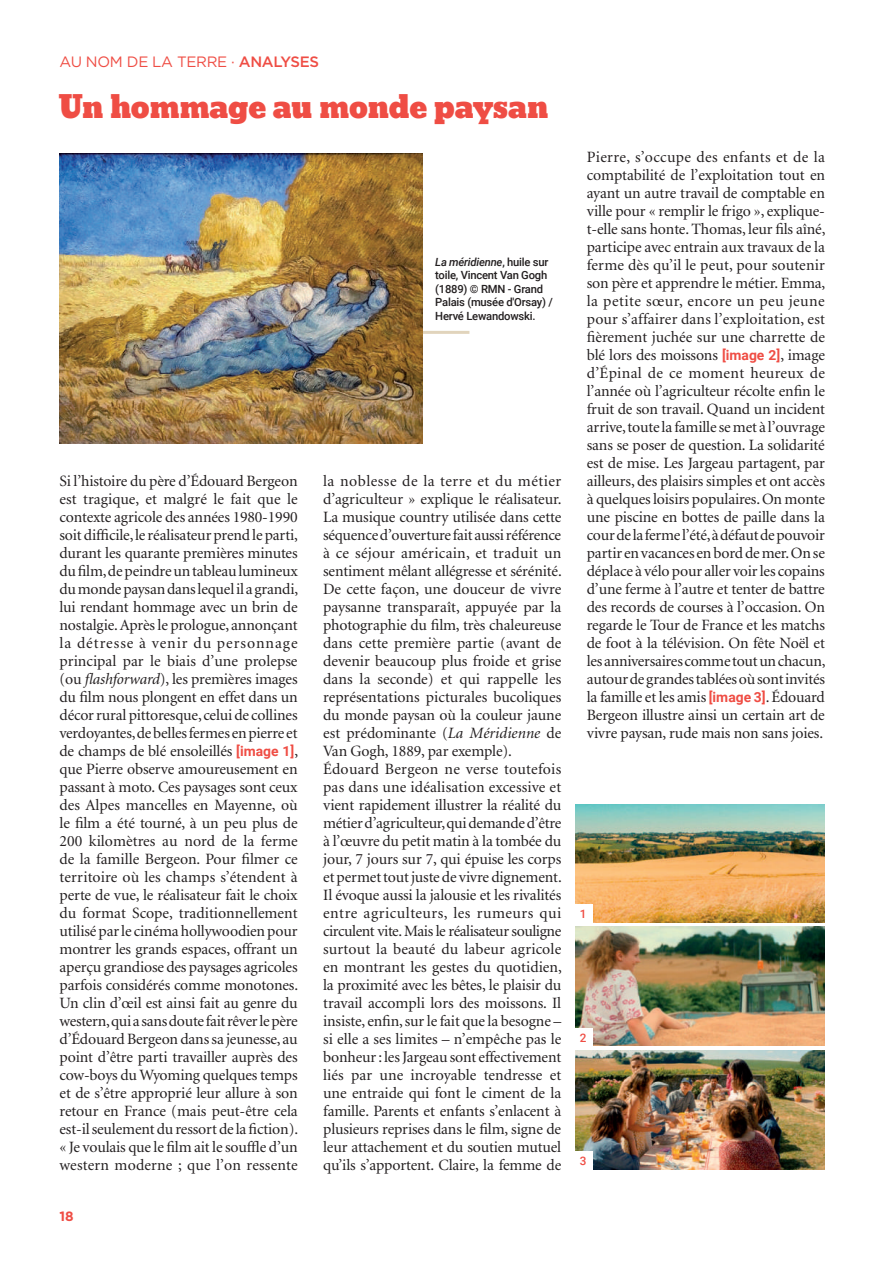
<style>
.page{position:relative;width:893px;height:1263px;background:#fff}
.page>*{position:absolute;margin:0;border:0;box-sizing:border-box;transform-origin:0 0}
.t1{font:30px "Bevan";letter-spacing:-.015em;color:#ef4d44}
.t2{font:15.75px/18px "Minion";letter-spacing:-.01em;color:#231f20;text-align:justify}
.t3{font:15px "Gotham";letter-spacing:-.02em;color:#ef4d44}
.t4{font:700 13.5px "Gotham";color:#ef4d44}
.t5{font:500 11.7px "Roboto";color:#ef4d44}
.t6{font:500 11.25px/13.5px "Roboto";letter-spacing:-.02em;color:#231f20}
.s1{font-weight:500}
.s2{font-style:italic}
.s3{font-family:"Roboto";font-weight:700;font-size:13.8px;color:#ef4d44}
</style>
<div class="page">
<hr style="left:892px;top:809px;width:1px;height:454px;background:#e1d4bc">
<img style="left:575px;top:1050px;width:250px;height:119px">
<img style="left:575px;top:927px;width:250px;height:119px">
<img style="left:575px;top:804px;width:250px;height:119px">
<div style="left:574px;top:905px;width:18px;height:18px;background:#fff"></div>
<div style="left:574px;top:1028px;width:18px;height:19px;background:#fff"></div>
<div style="left:574px;top:1152px;width:18px;height:18px;background:#fff"></div>
<hr style="left:387px;top:331px;width:82px;height:3px;background:#e1d4bc">
<img style="left:60px;top:153px;width:362px;height:290px">
<p class="t3" style="left:60px;top:53px;width:261px">AU NOM DE LA TERRE · <span class="s1">ANALYSES</span></p>
<h1 class="t1" style="left:58px;top:83px;width:491px">Un hommage au monde paysan</h1>
<p class="t6" style="left:435px;top:255px;width:119px"><span class="s2">La méridienne</span>, huile sur toile, Vincent Van Gogh (1889) © RMN - Grand<br>Palais (musée d'Orsay) /<br>Hervé Lewandowski.</p>
<p class="t2" style="left:60px;top:473px;width:240px">Si l’histoire du père d’Édouard Bergeon est tragique, et malgré le fait que le contexte agricole des années 1980-1990 soit difficile, le réalisateur prend le parti, durant les quarante premières minutes du film, de peindre un tableau lumineux du monde paysan dans lequel il a grandi, lui rendant hommage avec un brin de nostalgie. Après le prologue, annonçant la détresse à venir du personnage principal par le biais d’une prolepse (ou <span class="s2">flashforward</span>), les premières images du film nous plongent en effet dans un décor rural pittoresque, celui de collines verdoyantes, de belles fermes en pierre et de champs de blé ensoleillés <span class="s3">[image 1]</span>, que Pierre observe amoureusement en passant à moto. Ces paysages sont ceux des Alpes mancelles en Mayenne, où le film a été tourné, à un peu plus de 200 kilomètres au nord de la ferme de la famille Bergeon. Pour filmer ce territoire où les champs s’étendent à perte de vue, le réalisateur fait le choix du format Scope, traditionnellement utilisé par le cinéma hollywoodien pour montrer les grands espaces, offrant un aperçu grandiose des paysages agricoles parfois considérés comme monotones.<br>Un clin d’œil est ainsi fait au genre du western, qui a sans doute fait rêver le père d’Édouard Bergeon dans sa jeunesse, au point d’être parti travailler auprès des cow-boys du Wyoming quelques temps et de s’être approprié leur allure à son retour en France (mais peut-être cela est-il seulement du ressort de la fiction). « Je voulais que le film ait le souffle d’un western moderne ; que l’on ressente</p>
<p class="t2" style="left:323px;top:473px;width:240px;text-align:left">la noblesse de la terre et du métier d’agriculteur » explique le réalisateur.<br>La musique country utilisée dans cette séquence d’ouverture fait aussi référence à ce séjour américain, et traduit un sentiment mêlant allégresse et sérénité.<br>De cette façon, une douceur de vivre paysanne transparaît, appuyée par la photographie du film, très chaleureuse dans cette première partie (avant de devenir beaucoup plus froide et grise dans la seconde) et qui rappelle les représentations picturales bucoliques du monde paysan où la couleur jaune est prédominante (<span class="s2">La Méridienne</span> de Van Gogh, 1889, par exemple).<br>Édouard Bergeon ne verse toutefois pas dans une idéalisation excessive et vient rapidement illustrer la réalité du métier d’agriculteur, qui demande d’être à l’œuvre du petit matin à la tombée du jour, 7 jours sur 7, qui épuise les corps et permet tout juste de vivre dignement.<br>Il évoque aussi la jalousie et les rivalités entre agriculteurs, les rumeurs qui circulent vite. Mais le réalisateur souligne surtout la beauté du labeur agricole en montrant les gestes du quotidien, la proximité avec les bêtes, le plaisir du travail accompli lors des moissons. Il insiste, enfin, sur le fait que la besogne – si elle a ses limites – n’empêche pas le bonheur : les Jargeau sont effectivement liés par une incroyable tendresse et une entraide qui font le ciment de la famille. Parents et enfants s’enlacent à plusieurs reprises dans le film, signe de leur attachement et du soutien mutuel qu’ils s’apportent. Claire, la femme de</p>
<p class="t4" style="left:60px;top:1208px;width:16px">18</p>
<p class="t2" style="left:587px;top:149px;width:240px">Pierre, s’occupe des enfants et de la comptabilité de l’exploitation tout en ayant un autre travail de comptable en ville pour « remplir le frigo », explique&shy;t-elle sans honte. Thomas, leur fils aîné, participe avec entrain aux travaux de la ferme dès qu’il le peut, pour soutenir son père et apprendre le métier. Emma, la petite sœur, encore un peu jeune pour s’affairer dans l’exploitation, est fièrement juchée sur une charrette de blé lors des moissons <span class="s3">[image 2]</span>, image d’Épinal de ce moment heureux de l’année où l’agriculteur récolte enfin le fruit de son travail. Quand un incident arrive, toute la famille se met à l’ouvrage sans se poser de question. La solidarité est de mise. Les Jargeau partagent, par ailleurs, des plaisirs simples et ont accès à quelques loisirs populaires. On monte une piscine en bottes de paille dans la cour de la ferme l’été, à défaut de pouvoir partir en vacances en bord de mer. On se déplace à vélo pour aller voir les copains d’une ferme à l’autre et tenter de battre des records de courses à l’occasion. On regarde le Tour de France et les matchs de foot à la télévision. On fête Noël et les anniversaires comme tout un chacun, autour de grandes tablées où sont invités la famille et les amis <span class="s3">[image 3]</span>. Édouard Bergeon illustre ainsi un certain art de vivre paysan, rude mais non sans joies.</p>
<p class="t5" style="left:580px;top:906px;width:8px">1</p>
<p class="t5" style="left:580px;top:1030px;width:8px">2</p>
<p class="t5" style="left:580px;top:1153px;width:8px">3</p>
</div>
